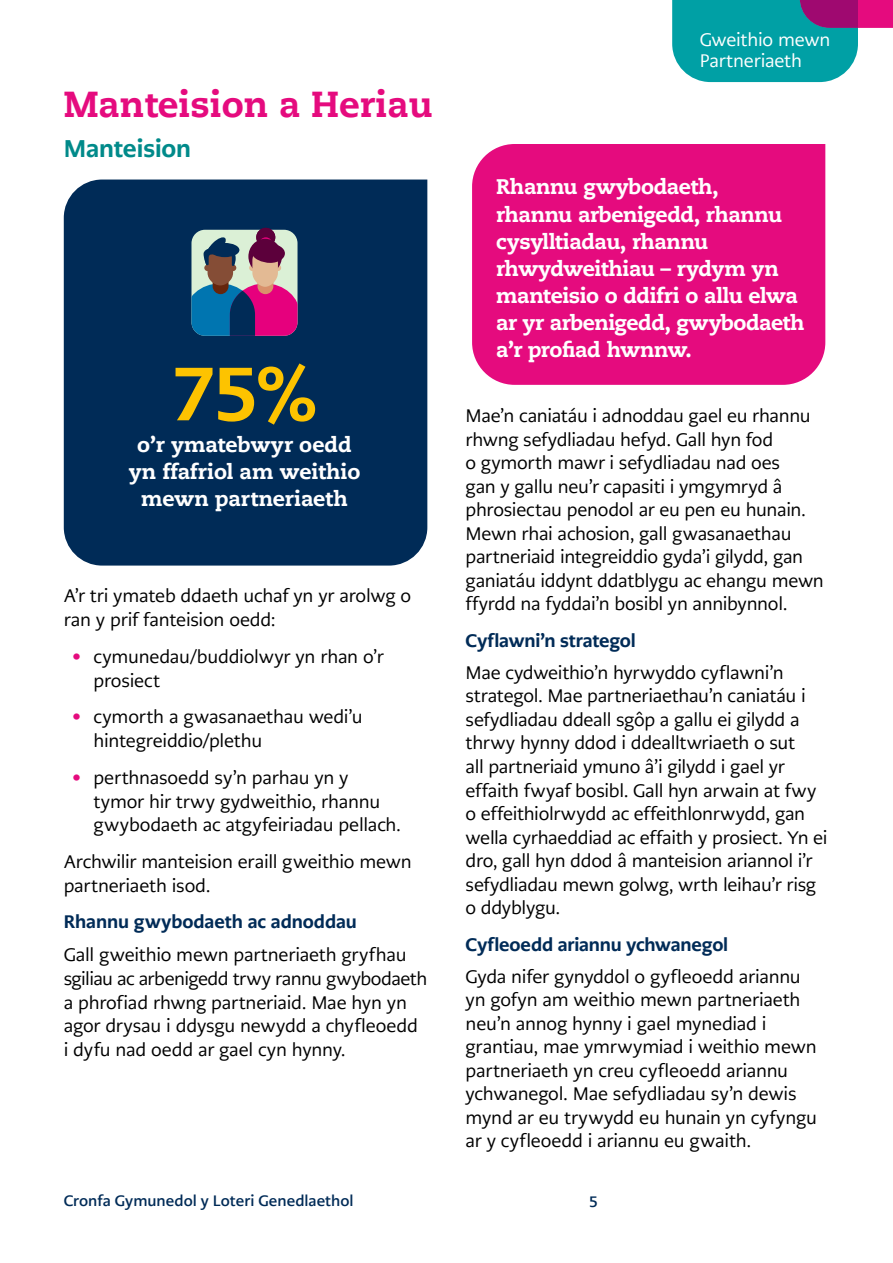
<style>
.page{position:relative;width:893px;height:1263px;background:#fff}
.page>*{position:absolute;margin:0;border:0;box-sizing:border-box;transform-origin:0 0}
.t1{font:800 75px "Caecilia LT Pro 85";color:#fdc300}
.t2{font:800 36px "Caecilia LT Pro 85";color:#e50b7e}
.t3{font:800 24px "PMN Caecilia Sans Text";letter-spacing:-.005em;color:#008a8a}
.t4{font:800 21px/27px "Caecilia LT Pro 85";letter-spacing:-.02em;color:#fff;text-align:center}
.t5{font:18px/23.5px "PMN Caecilia Sans Text";letter-spacing:-.015em;color:#000}
.t6{font:800 18px "PMN Caecilia Sans Text";letter-spacing:-.01em;color:#002b57}
.t7{font:18px/21px "PMN Caecilia Sans Text";letter-spacing:-.01em;color:#fff}
.t8{font:700 15px "PMN Caecilia Sans Text";color:#002b57}
.s1{color:#e50b7e}
</style>
<div class="page">
<svg style="left:672px;top:0;width:221px;height:82px;background:#3c99ab"></svg>
<div style="left:64px;top:180px;width:363px;height:386px;background:#002b57"></div>
<div style="left:191px;top:230px;width:106px;height:106px;background:#dbf0d6;border-radius:14px"></div>
<div style="left:256px;top:228px;width:19px;height:19px;background:#5c003b;border-radius:50%"></div>
<svg style="left:191px;top:236px;width:106px;height:100px"></svg>
<div style="left:472px;top:144px;width:353px;height:241px;background:#e50b7e"></div>
<h2 class="t2" style="left:64px;top:79px;width:370px">Manteision a Heriau</h2>
<h3 class="t3" style="left:64px;top:133px;width:129px">Manteision</h3>
<h1 class="t1" style="left:172px;top:342px;width:147px">75%</h1>
<p class="t4" style="left:129px;top:430px;width:233px">o’r ymatebwyr oedd yn ffafriol am weithio mewn partneriaeth</p>
<p class="t5" style="left:64px;top:584px;width:349px">A’r tri ymateb ddaeth uchaf yn yr arolwg o ran y prif fanteision oedd:</p>
<p class="t5" style="left:94px;top:644px;width:292px;text-indent:-21px"><span class="s1">•</span> cymunedau/buddiolwyr yn rhan o’r prosiect</p>
<p class="t5" style="left:94px;top:705px;width:271px;text-indent:-21px"><span class="s1">•</span> cymorth a gwasanaethau wedi’u hintegreiddio/plethu</p>
<p class="t5" style="left:94px;top:765px;width:309px;text-indent:-21px"><span class="s1">•</span> perthnasoedd sy’n parhau yn y tymor hir trwy gydweithio, rhannu gwybodaeth ac atgyfeiriadau pellach.</p>
<p class="t5" style="left:64px;top:850px;width:350px">Archwilir manteision eraill gweithio mewn partneriaeth isod.</p>
<p class="t6" style="left:64px;top:910px;width:295px">Rhannu gwybodaeth ac adnoddau</p>
<p class="t5" style="left:64px;top:942px;width:365px">Gall gweithio mewn partneriaeth gryfhau sgiliau ac arbenigedd trwy rannu gwybodaeth a phrofiad rhwng partneriaid. Mae hyn yn agor drysau i ddysgu newydd a chyfleoedd<br>i dyfu nad oedd ar gael cyn hynny.</p>
<p class="t7" style="left:700px;top:30px;width:132px">Gweithio mewn<br>Partneriaeth</p>
<p class="t4" style="left:496px;top:173px;width:310px;text-align:left">Rhannu gwybodaeth,<br>rhannu arbenigedd, rhannu cysylltiadau, rhannu rhwydweithiau – rydym yn manteisio o ddifri o allu elwa ar yr arbenigedd, gwybodaeth a’r profiad hwnnw.</p>
<p class="t5" style="left:466px;top:404px;width:360px">Mae’n caniatáu i adnoddau gael eu rhannu rhwng sefydliadau hefyd. Gall hyn fod<br>o gymorth mawr i sefydliadau nad oes<br>gan y gallu neu’r capasiti i ymgymryd â phrosiectau penodol ar eu pen eu hunain.<br>Mewn rhai achosion, gall gwasanaethau partneriaid integreiddio gyda’i gilydd, gan ganiatáu iddynt ddatblygu ac ehangu mewn ffyrdd na fyddai’n bosibl yn annibynnol.</p>
<p class="t6" style="left:466px;top:628px;width:172px">Cyflawni’n strategol</p>
<p class="t5" style="left:466px;top:661px;width:364px">Mae cydweithio’n hyrwyddo cyflawni’n strategol. Mae partneriaethau’n caniatáu i sefydliadau ddeall sgôp a gallu ei gilydd a thrwy hynny ddod i ddealltwriaeth o sut<br>all partneriaid ymuno â’i gilydd i gael yr effaith fwyaf bosibl. Gall hyn arwain at fwy o effeithiolrwydd ac effeithlonrwydd, gan wella cyrhaeddiad ac effaith y prosiect. Yn ei dro, gall hyn ddod â manteision ariannol i’r sefydliadau mewn golwg, wrth leihau’r risg o ddyblygu.</p>
<p class="t6" style="left:466px;top:932px;width:264px">Cyfleoedd ariannu ychwanegol</p>
<p class="t5" style="left:466px;top:964px;width:353px">Gyda nifer gynyddol o gyfleoedd ariannu yn gofyn am weithio mewn partneriaeth neu’n annog hynny i gael mynediad i grantiau, mae ymrwymiad i weithio mewn partneriaeth yn creu cyfleoedd ariannu ychwanegol. Mae sefydliadau sy’n dewis mynd ar eu trywydd eu hunain yn cyfyngu ar y cyfleoedd i ariannu eu gwaith.</p>
<p class="t8" style="left:64px;top:1191px;width:291px">Cronfa Gymunedol y Loteri Genedlaethol</p>
<p class="t8" style="left:589px;top:1191px;width:10px">5</p>
</div>
